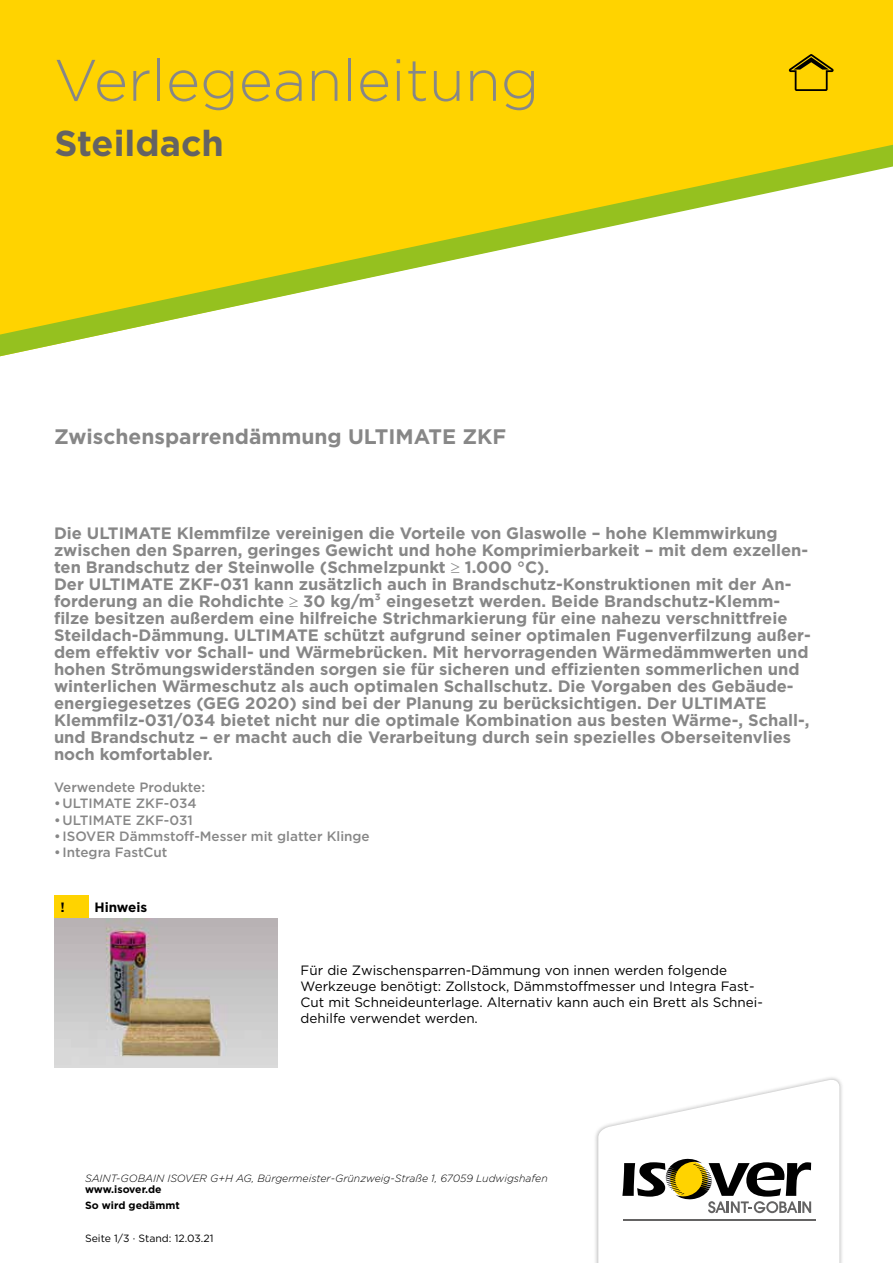
<style>
.page{position:relative;width:893px;height:1263px;background:#fff}
.page>*{position:absolute;margin:0;border:0;box-sizing:border-box;transform-origin:0 0}
.t1{font:300 58.5px "Gotham";color:#878787}
.t2{font:700 36px "Gotham";color:#646363}
.t3{font:700 21px "Gotham";color:#878787}
.t4{font:700 16.5px/17px "Gotham";color:#878787}
.t5{font:13.5px/16.2px "Gotham";color:#000}
.t6{font:500 13.5px "Gotham";color:#878787}
.t7{font:700 13.5px "Gotham";color:#000}
.t8{font:italic 300 10.5px "Gotham";color:#000}
.t9{font:700 10.5px "Gotham";color:#000}
.t10{font:10.5px "Gotham";color:#000}
</style>
<div class="page">
<div style="left:594px;top:1075px;width:250px;height:188px;background:#000;opacity:.3"></div>
<svg style="left:598px;top:1078px;width:241px;height:185px"></svg>
<div style="left:0;top:0;width:893px;height:145px;background:#ffd300"></div>
<svg style="left:789px;top:54px;width:45px;height:37px;background:#c4a200"></svg>
<svg style="left:0;top:145px;width:893px;height:211px"></svg>
<div style="left:54px;top:895px;width:34px;height:24px;background:#ffd300"></div>
<img style="left:54px;top:919px;width:224px;height:149px">
<h1 class="t1" style="left:54px;top:43px;width:487px">Verlegeanleitung</h1>
<h2 class="t2" style="left:54px;top:120px;width:171px">Steildach</h2>
<p class="t3" style="left:54px;top:422px;width:454px">Zwischensparrendämmung ULTIMATE ZKF</p>
<p class="t4" style="left:54px;top:525px;width:758px">Die ULTIMATE Klemmfilze vereinigen die Vorteile von Glaswolle – hohe Klemmwirkung zwischen den Sparren, geringes Gewicht und hohe Komprimierbarkeit – mit dem exzellen&shy;ten Brandschutz der Steinwolle (Schmelzpunkt ≥ 1.000 °C).<br>Der ULTIMATE ZKF-031 kann zusätzlich auch in Brandschutz-Konstruktionen mit der An&shy;forderung an die Rohdichte ≥ 30 kg/m³ eingesetzt werden. Beide Brandschutz-Klemm&shy;filze besitzen außerdem eine hilfreiche Strichmarkierung für eine nahezu verschnittfreie Steildach-Dämmung. ULTIMATE schützt aufgrund seiner optimalen Fugenverfilzung außer&shy;dem effektiv vor Schall- und Wärmebrücken. Mit hervorragenden Wärmedämmwerten und hohen Strömungswiderständen sorgen sie für sicheren und effizienten sommerlichen und winterlichen Wärmeschutz als auch optimalen Schallschutz. Die Vorgaben des Gebäude&shy;energiegesetzes (GEG 2020) sind bei der Planung zu berücksichtigen. Der ULTIMATE Klemmfilz-031/034 bietet nicht nur die optimale Kombination aus besten Wärme-, Schall-, und Brandschutz – er macht auch die Verarbeitung durch sein spezielles Oberseitenvlies noch komfortabler.</p>
<p class="t6" style="left:54px;top:778px;width:153px">Verwendete Produkte:</p>
<p class="t6" style="left:54px;top:795px;width:144px">•ULTIMATE ZKF-034</p>
<p class="t6" style="left:54px;top:811px;width:140px">•ULTIMATE ZKF-031</p>
<p class="t6" style="left:54px;top:827px;width:317px">• ISOVER Dämmstoff-Messer mit glatter Klinge</p>
<p class="t6" style="left:54px;top:843px;width:115px">• Integra FastCut</p>
<p class="t7" style="left:60px;top:899px;width:6px">!</p>
<p class="t7" style="left:94px;top:899px;width:54px">Hinweis</p>
<p class="t5" style="left:301px;top:961px;width:464px">Für die Zwischensparren-Dämmung von innen werden folgende Werkzeuge benötigt: Zollstock, Dämmstoffmesser und Integra Fast-Cut mit Schneideunterlage. Alternativ kann auch ein Brett als Schnei&shy;dehilfe verwendet werden.</p>
<p class="t8" style="left:85px;top:1171px;width:464px">SAINT-GOBAIN ISOVER G+H AG, Bürgermeister-Grünzweig-Straße 1, 67059 Ludwigshafen</p>
<p class="t9" style="left:85px;top:1198px;width:96px">So wird gedämmt</p>
<p class="t10" style="left:85px;top:1231px;width:130px">Seite 1/3 · Stand: 12.03.21</p>
<p class="t9" style="left:85px;top:1182px;width:78px">www.isover.de</p>
</div>
